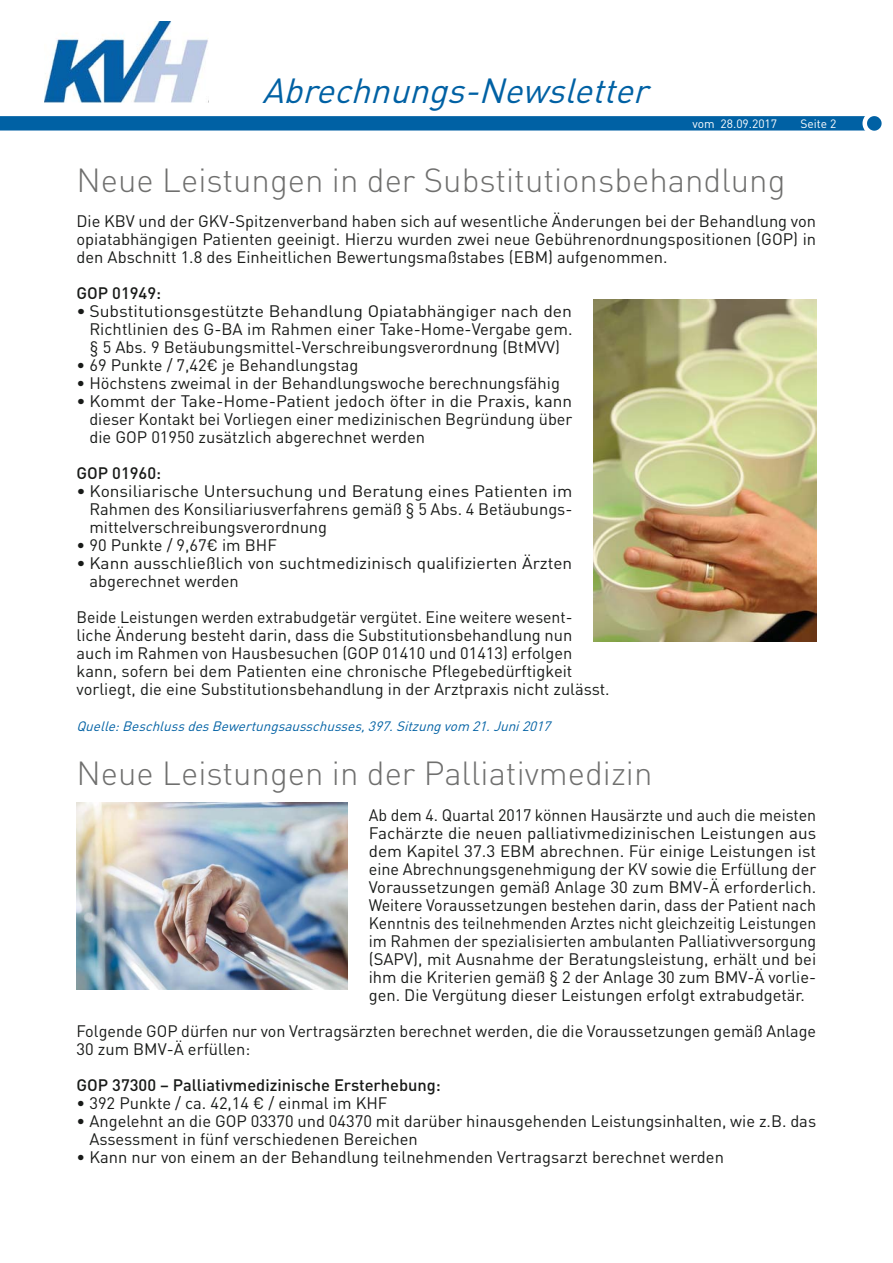
<style>
.page{position:relative;width:893px;height:1263px;background:#fff}
.page>*{position:absolute;margin:0;border:0;box-sizing:border-box;transform-origin:0 0}
.t1{font:italic 34.5px "DIN Pro";color:#0061a4}
.t2{font:300 33px "DIN Pro";color:#6f6f6e}
.t3{font:16.5px/18px "DIN Pro";color:#181a18;text-align:justify}
.t4{font:16.5px/18px "DIN Pro";color:#181a18;scale:.96 1}
.t5{font:16.5px/18px "DIN Pro";color:#181a18;text-align:justify;scale:1.05 1}
.t6{font:16.5px/18px "DIN Pro";color:#181a18;text-align:justify;scale:1.07 1}
.t7{font:16.5px/18px "DIN Pro";color:#181a18;text-align:justify;scale:1.04 1}
.t8{font:500 16.5px "DIN Pro";color:#181a18}
.t9{font:italic 13.5px "DIN Pro";color:#0061a4}
.t10{font:12px "DIN Pro";color:#fff}
</style>
<div class="page">
<div style="left:0;top:116px;width:867px;height:15px;background:#0061a4"></div>
<svg style="left:865px;top:114px;width:19px;height:19px"></svg>
<div style="left:862px;top:112px;width:24px;height:23px;border:4px solid #fff;border-radius:50%"></div>
<img style="left:44px;top:21px;width:164px;height:81px">
<img style="left:594px;top:299px;width:222px;height:342px">
<img style="left:77px;top:802px;width:270px;height:188px">
<h1 class="t1" style="left:262px;top:78px;width:395px">Abrechnungs-Newsletter</h1>
<p class="t10" style="left:692px;top:119px;width:86px">vom 28.09.2017</p>
<p class="t10" style="left:800px;top:119px;width:37px">Seite 2</p>
<h2 class="t2" style="left:77px;top:169px;width:710px">Neue Leistungen in der Substitutionsbehandlung</h2>
<p class="t3" style="left:77px;top:215px;width:741px">Die KBV und der GKV-Spitzenverband haben sich auf wesentliche Änderungen bei der Behandlung von opiatabhängigen Patienten geeinigt. Hierzu wurden zwei neue Gebührenordnungspositionen (GOP) in den Abschnitt 1.8 des Einheitlichen Bewertungsmaßstabes (EBM) aufgenommen.</p>
<p class="t8" style="left:77px;top:288px;width:86px">GOP 01949:</p>
<p class="t6" style="left:89px;top:304px;width:453px;text-indent:-13px">• Substitutionsgestützte Behandlung Opiatabhängiger nach den Richtlinien des G-BA im Rahmen einer Take-Home-Vergabe gem. § 5 Abs. 9 Betäubungsmittel-Verschreibungsverordnung (BtMVV)</p>
<p class="t3" style="left:77px;top:358px;width:283px">• 69 Punkte / 7,42€ je Behandlungstag</p>
<p class="t3" style="left:77px;top:376px;width:485px">• Höchstens zweimal in der Behandlungswoche berechnungsfähig</p>
<p class="t7" style="left:89px;top:394px;width:466px;text-indent:-13px">• Kommt der Take-Home-Patient jedoch öfter in die Praxis, kann dieser Kontakt bei Vorliegen einer medizinischen Begründung über die GOP 01950 zusätzlich abgerechnet werden</p>
<p class="t8" style="left:77px;top:468px;width:86px">GOP 01960:</p>
<p class="t5" style="left:89px;top:484px;width:461px;text-indent:-13px">• Konsiliarische Untersuchung und Beratung eines Patienten im Rahmen des Konsiliariusverfahrens gemäß § 5 Abs. 4 Betäubungs&shy;mittelverschreibungsverordnung</p>
<p class="t3" style="left:77px;top:538px;width:202px">• 90 Punkte / 9,67€ im BHF</p>
<p class="t5" style="left:89px;top:556px;width:461px;text-indent:-13px">• Kann ausschließlich von suchtmedizinisch qualifizierten Ärzten abgerechnet werden</p>
<p class="t4" style="left:77px;top:610px;width:557px">Beide Leistungen werden extrabudgetär vergütet. Eine weitere wesent&shy;liche Änderung besteht darin, dass die Substitutionsbehandlung nun auch im Rahmen von Hausbesuchen (GOP 01410 und 01413) erfolgen kann, sofern bei dem Patienten eine chronische Pflegebedürftigkeit vorliegt, die eine Substitutionsbehandlung in der Arztpraxis nicht zulässt.</p>
<p class="t9" style="left:77px;top:722px;width:479px">Quelle:Beschluss des Bewertungsausschusses,397.Sitzung vom 21.Juni2017</p>
<h2 class="t2" style="left:77px;top:762px;width:577px">Neue Leistungen in der Palliativmedizin</h2>
<p class="t3" style="left:369px;top:808px;width:449px">Ab dem 4. Quartal 2017 können Hausärzte und auch die meisten Fachärzte die neuen palliativmedizinischen Leistungen aus dem Kapitel 37.3 EBM abrechnen. Für einige Leistungen ist eine Abrechnungsgenehmigung der KV sowie die Erfüllung der Voraussetzungen gemäß Anlage 30 zum BMV-Ä erforderlich.<br>Weitere Voraussetzungen bestehen darin, dass der Patient nach Kenntnis des teilnehmenden Arztes nicht gleichzeitig Leistungen im Rahmen der spezialisierten ambulanten Palliativversorgung (SAPV), mit Ausnahme der Beratungsleistung, erhält und bei ihm die Kriterien gemäß § 2 der Anlage 30 zum BMV-Ä vorlie&shy;gen. Die Vergütung dieser Leistungen erfolgt extrabudgetär.</p>
<p class="t3" style="left:77px;top:1024px;width:741px">Folgende GOP dürfen nur von Vertragsärzten berechnet werden, die die Voraussetzungen gemäß Anlage<br>30 zum BMV-Ä erfüllen:</p>
<p class="t8" style="left:77px;top:1079px;width:366px">GOP 37300 – Palliativmedizinische Ersterhebung:</p>
<p class="t3" style="left:77px;top:1096px;width:312px">• 392 Punkte / ca. 42,14 € / einmal im KHF</p>
<p class="t3" style="left:89px;top:1114px;width:728px;text-indent:-13px">• Angelehnt an die GOP 03370 und 04370 mit darüber hinausgehenden Leistungsinhalten, wie z.B. das<br>Assessment in fünf verschiedenen Bereichen</p>
<p class="t3" style="left:77px;top:1150px;width:649px">• Kann nur von einem an der Behandlung teilnehmenden Vertragsarzt berechnet werden</p>
</div>
